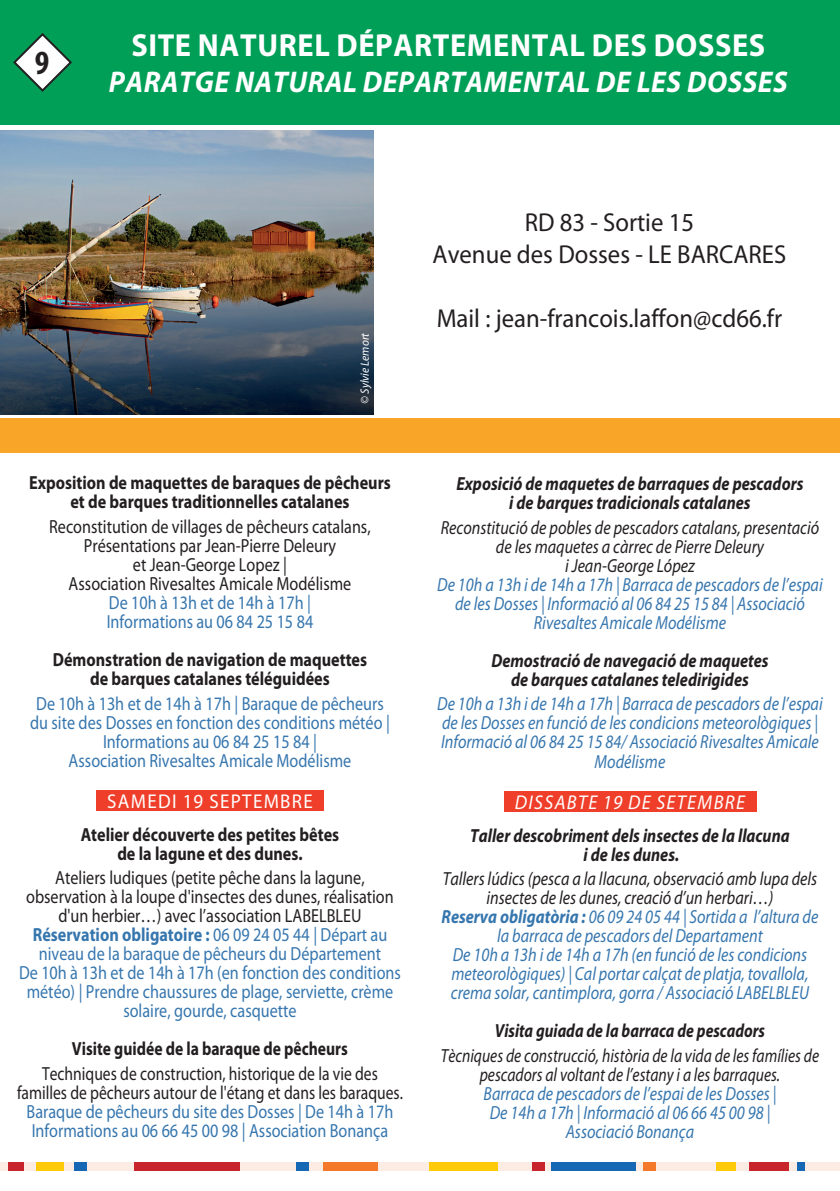
<style>
.page{position:relative;width:840px;height:1191px;background:#fff}
.page>*{position:absolute;margin:0;border:0;box-sizing:border-box;transform-origin:0 0}
.t1{font:700 condensed 34px "Myriad Pro";color:#231f20}
.t2{font:700 32px "Myriad Pro";letter-spacing:.02em;color:#fff;scale:.95 1}
.t3{font:italic 700 30px "Myriad Pro";letter-spacing:.02em;color:#fff;scale:.95 1}
.t4{font:26px/32px "Myriad Pro";color:#231f20;text-align:center;scale:.95 1}
.t5{font:italic 20px "Myriad Pro";letter-spacing:.07em;color:#fff;scale:.95 1}
.t6{font:20px "Myriad Pro";letter-spacing:.07em;color:#fff;scale:.95 1}
.t7{font:italic 19px/19px "Myriad Pro";color:#3676ae;text-align:center;scale:.85 1}
.t8{font:19px/19px "Myriad Pro";color:#3676ae;scale:.85 1}
.t9{font:700 19px/19px "Myriad Pro";color:#231f20;text-align:center;scale:.85 1}
.t10{font:italic 700 19px/19px "Myriad Pro";color:#231f20;text-align:center;scale:.85 1}
.t11{font:19px/19px "Myriad Pro";color:#231f20;text-align:center;scale:.85 1}
.t12{font:italic 19px/19px "Myriad Pro";color:#231f20;text-align:center;scale:.85 1}
.t13{font:italic 19px/19px "Myriad Pro";color:#231f20;text-align:center;scale:.82 1}
.t14{font:19px/19px "Myriad Pro";color:#231f20;text-align:center;scale:.82 1}
.t15{font:italic 700 19px "Myriad Pro";color:#231f20;scale:.82 1}
.t16{font:700 19px "Myriad Pro";color:#231f20;scale:.82 1}
.t17{font:italic 12px "Myriad Pro";color:#fff;scale:.95 1}
.s1{color:#231f20}
.s2{font-weight:700}
</style>
<div class="page">
<div style="left:503px;top:790px;width:252px;height:21px;background:#ef3e29"></div>
<div style="left:96px;top:790px;width:227px;height:20px;background:#ef3e29"></div>
<div style="left:0;top:418px;width:839px;height:34px;background:#f9a628"></div>
<img style="left:0;top:130px;width:373px;height:284px">
<div style="left:0;top:0;width:839px;height:125px;background:#009f58"></div>
<svg style="left:13px;top:33px;width:59px;height:59px"></svg>
<div style="left:0;top:1162px;width:839px;height:9px;background:#fdece4"></div>
<div style="left:296px;top:1162px;width:12px;height:9px;background:#1768b4"></div>
<div style="left:134px;top:1162px;width:106px;height:9px;background:#c8242b"></div>
<div style="left:74px;top:1162px;width:13px;height:9px;background:#1768b4"></div>
<div style="left:36px;top:1162px;width:28px;height:9px;background:#feca0a"></div>
<div style="left:8px;top:1162px;width:16px;height:9px;background:#c8242b"></div>
<div style="left:323px;top:1162px;width:55px;height:9px;background:#f4792a"></div>
<div style="left:429px;top:1162px;width:68px;height:9px;background:#feca0a"></div>
<div style="left:532px;top:1162px;width:12px;height:9px;background:#c8242b"></div>
<div style="left:550px;top:1162px;width:85px;height:9px;background:#1768b4"></div>
<div style="left:643px;top:1162px;width:12px;height:9px;background:#f4792a"></div>
<div style="left:715px;top:1162px;width:20px;height:9px;background:#feca0a"></div>
<div style="left:748px;top:1162px;width:40px;height:9px;background:#c8242b"></div>
<div style="left:796px;top:1162px;width:8px;height:9px;background:#1768b4"></div>
<h1 class="t1" style="left:35px;top:44px;width:16px">9</h1>
<h2 class="t2" style="left:131px;top:28px;width:668px">SITE NATUREL DÉPARTEMENTAL DES DOSSES</h2>
<h3 class="t3" style="left:109px;top:66px;width:715px">PARATGE NATURAL DEPARTAMENTAL DE LES DOSSES</h3>
<p class="t17" style="left:358px;top:403px;width:76px;rotate:-90deg">© Sylvie Lemort</p>
<h3 class="t4" style="left:432px;top:207px;width:373px">RD 83 - Sortie 15<br>Avenue des Dosses - LE BARCARES</h3>
<h3 class="t4" style="left:436px;top:303px;width:365px">Mail : jean-francois.laffon@cd66.fr</h3>
<p class="t9" style="left:29px;top:473px;width:427px">Exposition de maquettes de baraques de pêcheurs et de barques traditionnelles catalanes</p>
<p class="t11" style="left:49px;top:517px;width:379px">Reconstitution de villages de pêcheurs catalans, Présentations par Jean-Pierre Deleury<br>et Jean-George Lopez |<br>Association Rivesaltes Amicale Modélisme</p>
<p class="t8" style="left:107px;top:593px;width:244px">De 10h à 13h et de 14h à 17h |<br>Informations au 06 84 25 15 84</p>
<p class="t9" style="left:53px;top:650px;width:371px">Démonstration de navigation de maquettes de barques catalanes téléguidées</p>
<p class="t8" style="left:30px;top:694px;width:424px;text-align:center">De 10h à 13h et de 14h à 17h | Baraque de pêcheurs du site des Dosses en fonction des conditions météo | Informations au 06 84 25 15 84 |<br>Association Rivesaltes Amicale Modélisme</p>
<p class="t6" style="left:107px;top:790px;width:218px">SAMEDI 19 SEPTEMBRE</p>
<p class="t9" style="left:81px;top:825px;width:305px">Atelier découverte des petites bêtes de la lagune et des dunes.</p>
<p class="t8" style="left:19px;top:869px;width:450px;text-align:center"><span class="s1">Ateliers ludiques (petite pêche dans la lagune, observation à la loupe d'insectes des dunes, réalisation d'un herbier…) avec l’association LABELBLEU </span><span class="s2">Réservation obligatoire :</span> 06 09 24 05 44 | Départ au niveau de la baraque de pêcheurs du Département<br>De 10h à 13h et de 14h à 17h (en fonction des conditions météo) | Prendre chaussures de plage, serviette, crème solaire, gourde, casquette</p>
<p class="t16" style="left:72px;top:1038px;width:338px">Visite guidée de la baraque de pêcheurs</p>
<p class="t14" style="left:17px;top:1064px;width:472px">Techniques de construction, historique de la vie des familles de pêcheurs autour de l'étang et dans les baraques.</p>
<p class="t8" style="left:27px;top:1102px;width:433px">Baraque de pêcheurs du site des Dosses | De 14h à 17h<br>Informations au 06 66 45 00 98 | Association Bonança</p>
<p class="t10" style="left:456px;top:474px;width:409px">Exposició de maquetes de barraques de pescadors i de barques tradicionals catalanes</p>
<p class="t12" style="left:440px;top:518px;width:446px">Reconstitució de pobles de pescadors catalans, presentació de les maquetes a càrrec de Pierre Deleury<br>i Jean-George López</p>
<p class="t7" style="left:437px;top:575px;width:455px">De 10h a 13h i de 14h a 17h | Barraca de pescadors de l’espai de les Dosses | Informació al 06 84 25 15 84 | Associació<br>Rivesaltes Amicale Modélisme</p>
<p class="t10" style="left:491px;top:651px;width:327px">Demostració de navegació de maquetes de barques catalanes teledirigides</p>
<p class="t7" style="left:437px;top:695px;width:455px">De 10h a 13h i de 14h a 17h | Barraca de pescadors de l’espai de les Dosses en funció de les condicions meteorològiques | Informació al 06 84 25 15 84/ Associació Rivesaltes Amicale Modélisme</p>
<p class="t5" style="left:514px;top:791px;width:244px">DISSABTE 19 DE SETEMBRE</p>
<p class="t10" style="left:470px;top:826px;width:377px">Taller descobriment dels insectes de la llacuna i de les dunes.</p>
<p class="t7" style="left:441px;top:869px;width:444px"><span class="s1">Tallers lúdics (pesca a la llacuna, observació amb lupa dels insectes de les dunes, creació d’un herbari…)<br></span><span class="s2">Reserva obligatòria :</span> 06 09 24 05 44 | Sortida a l’altura de la barraca de pescadors del Departament<br>De 10h a 13h i de 14h a 17h (en funció de les condicions meteorològiques) | Cal portar calçat de platja, tovallola, crema solar, cantimplora, gorra / Associació LABELBLEU</p>
<p class="t15" style="left:494px;top:1020px;width:331px">Visita guiada de la barraca de pescadors</p>
<p class="t13" style="left:440px;top:1046px;width:462px">Tècniques de construcció, història de la vida de les famílies de pescadors al voltant de l’estany i a les barraques.</p>
<p class="t7" style="left:483px;top:1084px;width:346px">Barraca de pescadors de l’espai de les Dosses |<br>De 14h a 17h | Informació al 06 66 45 00 98 |<br>Associació Bonança</p>
</div>
